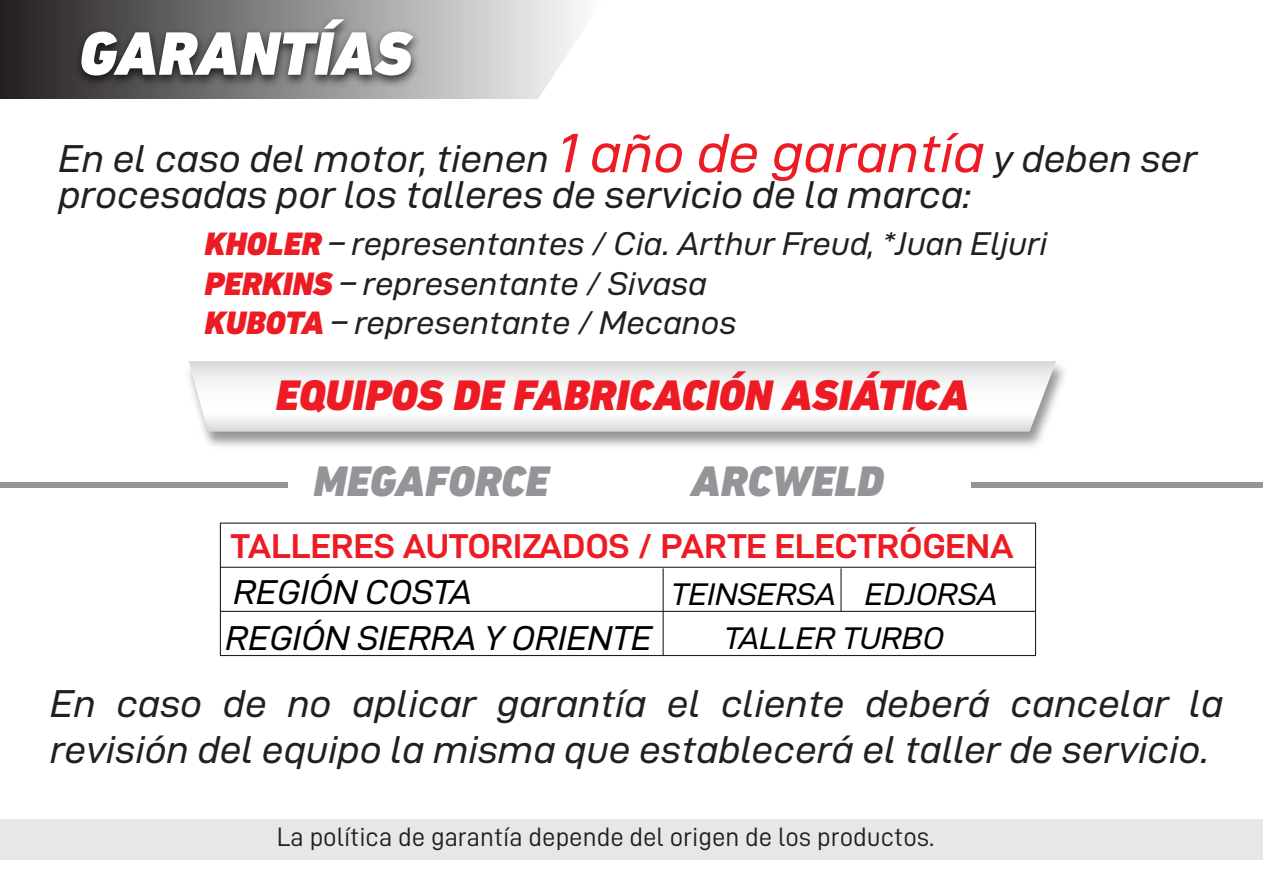
<style>
.page{position:relative;width:1263px;height:893px;background:#fff}
.page>*{position:absolute;margin:0;border:0;box-sizing:border-box;transform-origin:0 0}
.t1{font:italic 900 62.4px "DIN Next LT Pro";color:#fff}
.t2{font:italic 900 43.5px "DIN Next LT Pro";color:#ed1c24}
.t3{font:italic 900 43.5px "DIN Next LT Pro";color:#939598}
.t4{font:39px/36px "D DIN Exp Italic";color:#231f20}
.t5{font:34.5px "D DIN Exp Bold";color:#ed1c24}
.t6{font:34.5px "D DIN Exp Italic";color:#000}
.t7{font:33px/39.6px "D DIN Exp Italic";color:#231f20}
.t8{font:31.35px/44.1px "D DIN Exp Italic";color:#000}
.t9{font:26.7px "D DIN";color:#231f20}
.s1{font-size:55.5px;color:#ed1c24}
.s2{font-family:"DIN Next LT Pro";font-weight:900;font-style:italic;color:#ed1c24}
</style>
<div class="page">
<svg style="left:0;top:0;width:578px;height:99px;background:#9f9d9d"></svg>
<img style="left:66px;top:11px;width:360px;height:88px">
<div style="left:0;top:482px;width:288px;height:5px;background:#939598"></div>
<div style="left:971px;top:482px;width:292px;height:5px;background:#939598"></div>
<div style="left:0;top:819px;width:1263px;height:40px;background:#e6e7e8"></div>
<svg style="left:189px;top:361px;width:867px;height:71px"></svg>
<div style="left:220px;top:523px;width:816px;height:133px;border:1px solid #231f20"></div>
<hr style="left:220px;top:611px;width:815px;height:1px;background:#231f20">
<hr style="left:220px;top:567px;width:815px;height:1px;background:#231f20">
<hr style="left:840px;top:568px;width:2px;height:43px;background:#231f20">
<hr style="left:663px;top:568px;width:1px;height:87px;background:#231f20">
<h1 class="t1" style="left:79px;top:16px;width:335px">GARANTÍAS</h1>
<p class="t4" style="left:58px;top:140px;width:1140px">En el caso del motor, tienen <span class="s1">1 año de garantía</span> y deben ser procesadas por los talleres de servicio de la marca:</p>
<p class="t7" style="left:204px;top:224px;width:844px"><span class="s2">KHOLER</span> – representantes / Cia. Arthur Freud, *Juan Eljuri<br><span class="s2">PERKINS</span> – representante / Sivasa<br><span class="s2">KUBOTA</span> – representante / Mecanos</p>
<p class="t2" style="left:276px;top:369px;width:695px">EQUIPOS DE FABRICACIÓN ASIÁTICA</p>
<p class="t3" style="left:314px;top:455px;width:237px">MEGAFORCE</p>
<p class="t3" style="left:691px;top:455px;width:195px">ARCWELD</p>
<p class="t5" style="left:231px;top:527px;width:784px">TALLERES AUTORIZADOS / PARTE ELECTRÓGENA</p>
<p class="t6" style="left:233px;top:574px;width:240px">REGIÓN COSTA</p>
<p class="t8" style="left:724px;top:572px;width:222px;text-indent:-53px">TEINSERSA<br>TALLER TURBO</p>
<p class="t8" style="left:865px;top:572px;width:134px">EDJORSA</p>
<p class="t6" style="left:226px;top:619px;width:428px">REGIÓN SIERRA Y ORIENTE</p>
<p class="t4" style="left:50px;top:679px;width:1175px;line-height:46.8px">En caso de no aplicar garantía el cliente deberá cancelar la revisión del equipo la misma que establecerá el taller de servicio.</p>
<p class="t9" style="left:277px;top:822px;width:659px">La política de garantía depende del origen de los productos.</p>
</div>
